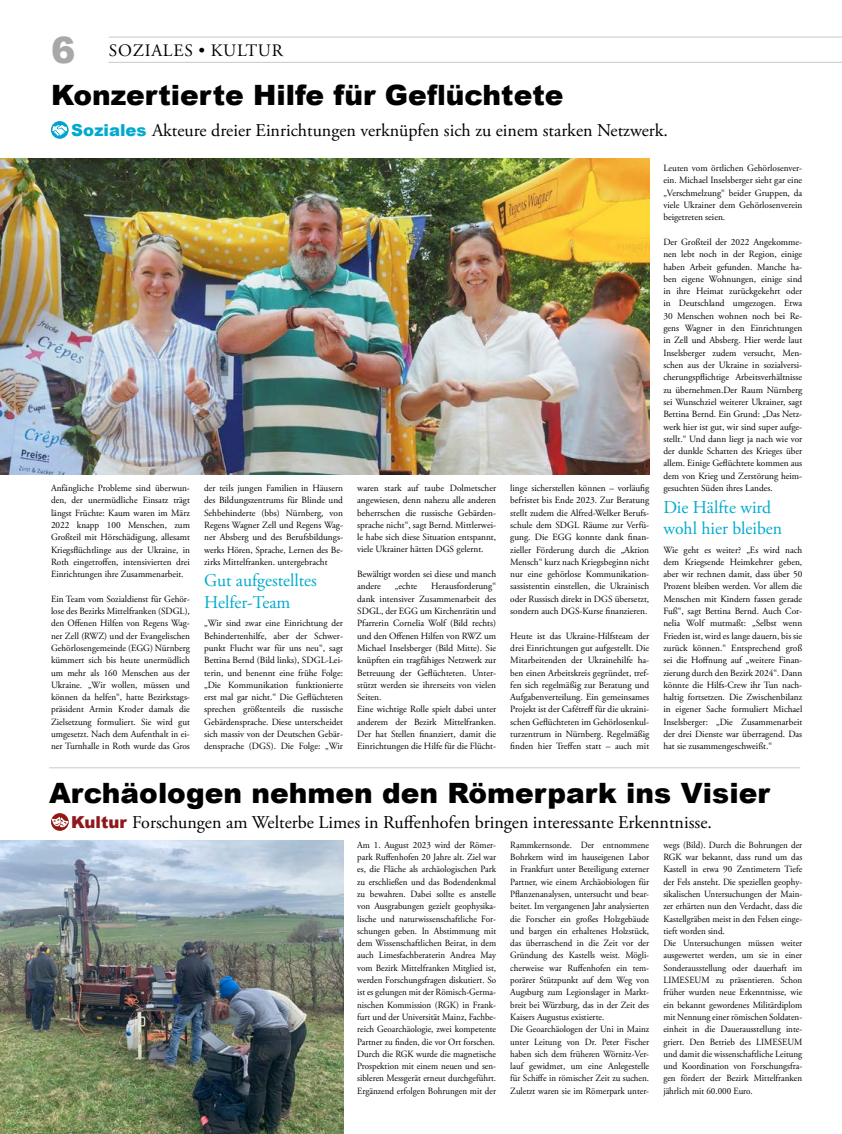
<style>
.page{position:relative;width:842px;height:1134px;background:#fff}
.page>*{position:absolute;margin:0;border:0;box-sizing:border-box;transform-origin:0 0}
.t1{font:900 28px "Arial";color:#000}
.t2{font:18px "Adobe Garamond Pro";color:#000}
.t3{font:18px/21.6px "Adobe Garamond Pro";color:#00aacd}
.t4{font:17.4px "Adobe Garamond Pro";letter-spacing:.045em;color:#000}
.t5{font:9.5px/12.3px "Adobe Garamond Pro";color:#000;text-align:justify}
.t6{font:9.5px/12.3px "Adobe Garamond Pro";color:#000;text-align:justify;scale:.95 1}
.s1{font-family:"Arial";font-weight:900;font-size:36.3px;color:#a8a8a7}
.s2{font-family:"Arial";font-weight:900;font-size:16.5px;color:#00aacd}
.s3{font-family:"Arial";font-weight:900;font-size:16.5px;color:#90181c}
</style>
<div class="page">
<hr style="left:109px;top:37px;width:733px;height:1px;background:#c7c9cb">
<hr style="left:109px;top:62px;width:733px;height:1px;background:#c7c9cb">
<img style="left:0;top:840px;width:343px;height:294px">
<hr style="left:49px;top:767px;width:751px;height:1px;background:#cacaca">
<img style="left:0;top:159px;width:649px;height:316px">
<svg style="left:51px;top:121px;width:18px;height:18px"></svg>
<svg style="left:52px;top:125px;width:15px;height:11px"></svg>
<svg style="left:51px;top:813px;width:18px;height:18px"></svg>
<svg style="left:52px;top:817px;width:16px;height:11px"></svg>
<h3 class="t4" style="left:51px;top:40px;width:233px"><span class="s1">6</span> SOZIALES • KULTUR</h3>
<h2 class="t1" style="left:51px;top:75px;width:514px">Konzertierte Hilfe für Geflüchtete</h2>
<h3 class="t2" style="left:71px;top:119px;width:598px"><span class="s2">Soziales</span> Akteure dreier Einrichtungen verknüpfen sich zu einem starken Netzwerk.</h3>
<p class="t5" style="left:51px;top:482px;width:140px">Anfängliche Probleme sind überwun&shy;den, der unermüdliche Einsatz trägt längst Früchte: Kaum waren im März 2022 knapp 100 Menschen, zum Großteil mit Hörschädigung, allesamt Kriegsflüchtlinge aus der Ukraine, in Roth eingetroffen, intensivierten drei Einrichtungen ihre Zusammenarbeit.</p>
<p class="t5" style="left:51px;top:593px;width:140px">Ein Team vom Sozialdienst für Gehör&shy;lose des Bezirks Mittelfranken (SDGL), den Offenen Hilfen von Regens Wag&shy;ner Zell (RWZ) und der Evangelischen Gehörlosengemeinde (EGG) Nürnberg kümmert sich bis heute unermüdlich um mehr als 160 Menschen aus der Ukraine. „Wir wollen, müssen und können da helfen“, hatte Bezirkstags&shy;präsident Armin Kroder damals die Zielsetzung formuliert. Sie wird gut umgesetzt. Nach dem Aufenthalt in ei&shy;ner Turnhalle in Roth wurde das Gros</p>
<p class="t5" style="left:204px;top:482px;width:140px">der teils jungen Familien in Häusern des Bildungszentrums für Blinde und Sehbehinderte (bbs) Nürnberg, von Regens Wagner Zell und Regens Wag&shy;ner Absberg und des Berufsbildungs&shy;werks Hören, Sprache, Lernen des Be&shy;zirks Mittelfranken. untergebracht</p>
<h4 class="t3" style="left:204px;top:570px;width:114px">Gut aufgestelltes<br>Helfer-Team</h4>
<p class="t5" style="left:204px;top:617px;width:140px">„Wir sind zwar eine Einrichtung der Behindertenhilfe, aber der Schwer&shy;punkt Flucht war für uns neu“, sagt Bettina Bernd (Bild links), SDGL-Lei&shy;terin, und benennt eine frühe Folge: „Die Kommunikation funktionierte erst mal gar nicht.“ Die Geflüchteten sprechen größtenteils die russische Gebärdensprache. Diese unterscheidet sich massiv von der Deutschen Gebär&shy;densprache (DGS). Die Folge: „Wir</p>
<p class="t5" style="left:357px;top:482px;width:140px">waren stark auf taube Dolmetscher angewiesen, denn nahezu alle anderen beherrschen die russische Gebärden&shy;sprache nicht“, sagt Bernd. Mittlerwei&shy;le habe sich diese Situation entspannt, viele Ukrainer hätten DGS gelernt.</p>
<p class="t5" style="left:357px;top:568px;width:140px">Bewältigt worden sei diese und manch andere</p>
<p class="t5" style="left:357px;top:581px;width:140px;text-indent:74px">Herausforderung“ dank intensiver Zusammenarbeit des SDGL, der EGG um Kirchenrätin und Pfarrerin Cornelia Wolf (Bild rechts) und den Offenen Hilfen von RWZ um Michael Inselsberger (Bild Mitte). Sie knüpften ein tragfähiges Netzwerk zur Betreuung der Geflüchteten. Unter&shy;stützt werden sie ihrerseits von vielen Seiten.</p>
<p class="t5" style="left:357px;top:704px;width:140px">Eine wichtige Rolle spielt dabei unter anderem der Bezirk Mittelfranken.<br>Der hat Stellen finanziert, damit die Einrichtungen die Hilfe für die Flücht-</p>
<p class="t5" style="left:395px;top:581px;width:24px">„echte</p>
<p class="t5" style="left:510px;top:482px;width:140px">linge sicherstellen können – vorläufig befristet bis Ende 2023. Zur Beratung stellt zudem die Alfred-Welker Berufs&shy;schule dem SDGL Räume zur Verfü&shy;gung. Die EGG konnte dank finan&shy;zieller Förderung durch die „Aktion Mensch“ kurz nach Kriegsbeginn nicht nur eine gehörlose Kommunikation&shy;sassistentin einstellen, die Ukrainisch oder Russisch direkt in DGS übersetzt, sondern auch DGS-Kurse finanzieren.</p>
<p class="t5" style="left:510px;top:630px;width:140px">Heute ist das Ukraine-Hilfsteam der drei Einrichtungen gut aufgestellt. Die Mitarbeitenden der Ukrainehilfe ha&shy;ben einen Arbeitskreis gegründet, tref&shy;fen sich regelmäßig zur Beratung und Aufgabenverteilung. Ein gemeinsames Projekt ist der Cafétreff für die ukraini&shy;schen Geflüchteten im Gehörlosenkul&shy;turzentrum in Nürnberg. Regelmäßig finden hier Treffen statt – auch mit</p>
<p class="t5" style="left:663px;top:162px;width:140px">Leuten vom örtlichen Gehörlosenver&shy;ein. Michael Inselsberger sieht gar eine „Verschmelzung“ beider Gruppen, da viele Ukrainer dem Gehörlosenverein beigetreten seien.</p>
<p class="t5" style="left:663px;top:236px;width:140px">Der Großteil der 2022 Angekomme&shy;nen lebt noch in der Region, einige haben Arbeit gefunden. Manche ha&shy;ben eigene Wohnungen, einige sind in ihre Heimat zurückgekehrt oder in Deutschland umgezogen. Etwa 30 Menschen wohnen noch bei Re&shy;gens Wagner in den Einrichtungen in Zell und Absberg. Hier werde laut Inselsberger zudem versucht, Men&shy;schen aus der Ukraine in sozialversi&shy;cherungspflichtige Arbeitsverhältnisse zu übernehmen.Der Raum Nürnberg sei Wunschziel weiterer Ukrainer, sagt Bettina Bernd. Ein Grund: „Das Netz&shy;werk hier ist gut, wir sind super aufge&shy;stellt.“ Und dann liegt ja nach wie vor der dunkle Schatten des Krieges über allem. Einige Geflüchtete kommen aus dem von Krieg und Zerstörung heim&shy;gesuchten Süden ihres Landes.</p>
<h4 class="t3" style="left:663px;top:497px;width:120px">Die Hälfte wird wohl hier bleiben</h4>
<p class="t5" style="left:663px;top:544px;width:140px">Wie geht es weiter? „Es wird nach dem Kriegsende Heimkehrer geben, aber wir rechnen damit, dass über 50<br>Prozent bleiben werden. Vor allem die Menschen mit Kindern fassen gerade Fuß“, sagt Bettina Bernd. Auch Cor&shy;nelia Wolf mutmaßt: „Selbst wenn Frieden ist, wird es lange dauern, bis sie zurück können.“ Entsprechend groß sei die Hoffnung auf „weitere Finan&shy;zierung durch den Bezirk 2024“. Dann könnte die Hilfs-Crew ihr Tun nach&shy;haltig fortsetzen. Die Zwischenbilanz in eigener Sache formuliert Michael Inselsberger: „Die Zusammenarbeit der drei Dienste war überragend. Das hat sie zusammengeschweißt.“</p>
<h2 class="t1" style="left:49px;top:772px;width:722px">Archäologen nehmen den Römerpark ins Visier</h2>
<h3 class="t2" style="left:71px;top:811px;width:642px"><span class="s3">Kultur</span> Forschungen am Welterbe Limes in Ruffenhofen bringen interessante Erkenntnisse.</h3>
<p class="t6" style="left:357px;top:839px;width:148px">Am 1. August 2023 wird der Römer&shy;park Ruffenhofen 20 Jahre alt. Ziel war es, die Fläche als archäologischen Park zu erschließen und das Bodendenkmal zu bewahren. Dabei sollte es anstelle von Ausgrabungen gezielt geophysika&shy;lische und naturwissenschaftliche For&shy;schungen geben. In Abstimmung mit dem Wissenschaftlichen Beirat, in dem auch Limesfachberaterin Andrea May vom Bezirk Mittelfranken Mitglied ist, werden Forschungsfragen diskutiert. So ist es gelungen mit der Römisch-Germa&shy;nischen Kommission (RGK) in Frank&shy;furt und der Universität Mainz, Fachbe&shy;reich Geoarchäologie, zwei kompetente Partner zu finden, die vor Ort forschen.<br>Durch die RGK wurde die magnetische Prospektion mit einem neuen und sen&shy;sibleren Messgerät erneut durchgeführt.<br>Ergänzend erfolgen Bohrungen mit der</p>
<p class="t6" style="left:510px;top:839px;width:148px">Rammkernsonde. Der entnommene Bohrkern wird im hauseigenen Labor in Frankfurt unter Beteiligung externer Partner, wie einem Archäobiologen für Pflanzenanalysen, untersucht und bear&shy;beitet. Im vergangenen Jahr analysierten die Forscher ein großes Holzgebäude und bargen ein erhaltenes Holzstück, das überraschend in die Zeit vor der Gründung des Kastells weist. Mögli&shy;cherweise war Ruffenhofen ein tem&shy;porärer Stützpunkt auf dem Weg von Augsburg zum Legionslager in Markt&shy;breit bei Würzburg, das in der Zeit des Kaisers Augustus existierte.</p>
<p class="t6" style="left:510px;top:1023px;width:148px">Die Geoarchäologen der Uni in Mainz unter Leitung von Dr. Peter Fischer haben sich dem früheren Wörnitz-Ver&shy;lauf gewidmet, um eine Anlegestelle für Schiffe in römischer Zeit zu suchen.<br>Zuletzt waren sie im Römerpark unter-</p>
<p class="t6" style="left:663px;top:839px;width:148px">wegs (Bild). Durch die Bohrungen der RGK war bekannt, dass rund um das Kastell in etwa 90 Zentimetern Tiefe der Fels ansteht. Die speziellen geophy&shy;sikalischen Untersuchungen der Main&shy;zer erhärten nun den Verdacht, dass die Kastellgräben meist in den Felsen einge&shy;tieft worden sind.</p>
<p class="t6" style="left:663px;top:937px;width:148px">Die Untersuchungen müssen weiter ausgewertet werden, um sie in einer Sonderausstellung oder dauerhaft im LIMESEUM zu präsentieren. Schon früher wurden neue Erkenntnisse, wie ein bekannt gewordenes Militärdiplom mit Nennung einer römischen Soldaten&shy;einheit in die Dauerausstellung inte&shy;griert. Den Betrieb des LIMESEUM und damit die wissenschaftliche Leitung und Koordination von Forschungsfra&shy;gen fördert der Bezirk Mittelfranken jährlich mit 60.000 Euro.</p>
</div>
